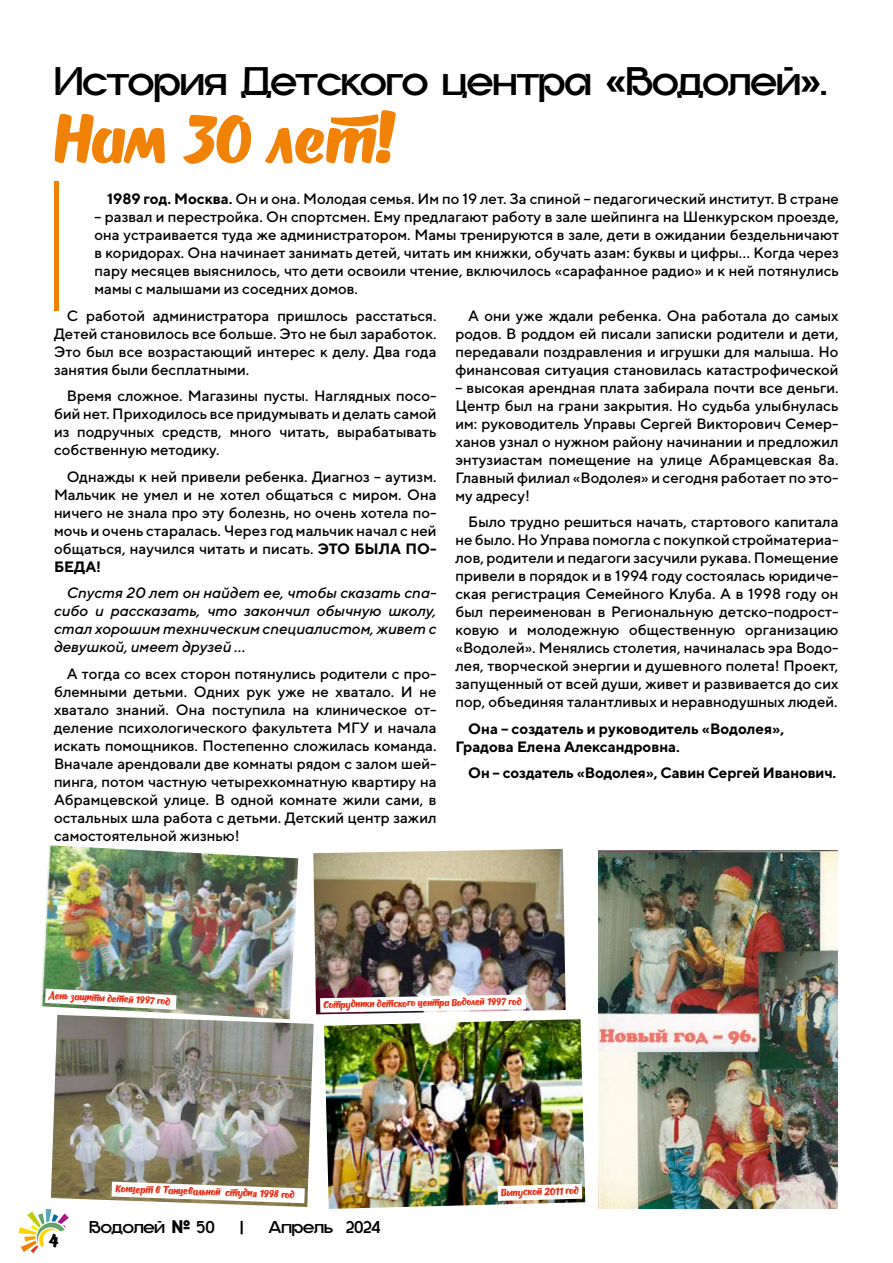
<style>
.page{position:relative;width:893px;height:1263px;background:#fff}
.page>*{position:absolute;margin:0;border:0;box-sizing:border-box;transform-origin:0 0}
.t1{font:65.25px "OT Puppy";letter-spacing:-.01em;color:#f08208}
.t2{font:700 42px "Gropled";letter-spacing:-.01em;color:#000}
.t3{font:700 18px "Gropled";letter-spacing:-.005em;color:#000}
.t4{font:18px "OT Puppy";color:#000}
.t5{font:500 15px/18px "TT Norms";color:#000;text-align:justify}
.t6{font:italic 500 15px/18px "TT Norms";color:#000;text-align:justify}
.t7{font:700 15px/18px "TT Norms";color:#000}
.t8{font:9.9px "OT Puppy";color:#e63018}
.t9{font:9.6px "OT Puppy";color:#e63018}
.s1{font-weight:700}
.s2{font-family:"Bender";font-weight:900}
</style>
<div class="page">
<div style="left:54px;top:181px;width:5px;height:129px;background:#f08208"></div>
<img style="left:599px;top:850px;width:238px;height:359px">
<img style="left:40px;top:845px;width:258px;height:170px">
<svg style="left:45px;top:988px;width:132px;height:22px"></svg>
<img style="left:313px;top:849px;width:253px;height:165px">
<svg style="left:320px;top:994px;width:206px;height:19px"></svg>
<img style="left:51px;top:1015px;width:263px;height:192px">
<svg style="left:111px;top:1181px;width:194px;height:22px"></svg>
<img style="left:324px;top:1019px;width:261px;height:190px">
<svg style="left:497px;top:1184px;width:85px;height:17px"></svg>
<svg style="left:19px;top:1209px;width:50px;height:44px"></svg>
<h2 class="t2" style="left:54px;top:60px;width:774px">История Детского центра «Водолей».</h2>
<h1 class="t1" style="left:54px;top:98px;width:341px">Нам 30 лет!</h1>
<p class="t5" style="left:107px;top:189px;width:733px"><span class="s1">1989 год. Москва.</span> Он и она. Молодая семья. Им по 19 лет. За спиной – педагогический институт. В стране</p>
<p class="t5" style="left:95px;top:207px;width:746px">– развал и перестройка. Он спортсмен. Ему предлагают работу в зале шейпинга на Шенкурском проезде, она устраивается туда же администратором. Мамы тренируются в зале, дети в ожидании бездельничают в коридорах. Она начинает занимать детей, читать им книжки, обучать азам: буквы и цифры… Когда через пару месяцев выяснилось, что дети освоили чтение, включилось «сарафанное радио» и к ней потянулись мамы с малышами из соседних домов.</p>
<p class="t5" style="left:54px;top:306px;width:384px;text-indent:13px">С работой администратора пришлось расстаться.<br>Детей становилось все больше. Это не был заработок.<br>Это был все возрастающий интерес к делу. Два года занятия были бесплатными.</p>
<p class="t5" style="left:54px;top:386px;width:384px;text-indent:13px">Время сложное. Магазины пусты. Наглядных посо&shy;бий нет. Приходилось все придумывать и делать самой из подручных средств, много читать, вырабатывать собственную методику.</p>
<p class="t5" style="left:54px;top:467px;width:384px;text-indent:13px">Однажды к ней привели ребенка. Диагноз – аутизм.<br>Мальчик не умел и не хотел общаться с миром. Она ничего не знала про эту болезнь, но очень хотела по&shy;мочь и очень старалась. Через год мальчик начал с ней общаться, научился читать и писать. <span class="s1">ЭТО БЫЛА ПО-БЕДА!</span></p>
<p class="t6" style="left:54px;top:583px;width:384px;text-indent:13px">Спустя 20 лет он найдет ее, чтобы сказать спа&shy;сибо и рассказать, что закончил обычную школу, стал хорошим техническим специалистом, живет с девушкой, имеет друзей …</p>
<p class="t5" style="left:54px;top:664px;width:384px;text-indent:13px">А тогда со всех сторон потянулись родители с про&shy;блемными детьми. Одних рук уже не хватало. И не хватало знаний. Она поступила на клиническое от&shy;деление психологического факультета МГУ и начала искать помощников. Постепенно сложилась команда.<br>Вначале арендовали две комнаты рядом с залом шей&shy;пинга, потом частную четырехкомнатную квартиру на Абрамцевской улице. В одной комнате жили сами, в остальных шла работа с детьми. Детский центр зажил самостоятельной жизнью!</p>
<p class="t5" style="left:455px;top:306px;width:385px;text-indent:13px">А они уже ждали ребенка. Она работала до самых родов. В роддом ей писали записки родители и дети, передавали поздравления и игрушки для малыша. Но финансовая ситуация становилась катастрофической</p>
<p class="t5" style="left:455px;top:378px;width:385px">– высокая арендная плата забирала почти все деньги.<br>Центр был на грани закрытия. Но судьба улыбнулась им: руководитель Управы Сергей Викторович Семер&shy;ханов узнал о нужном району начинании и предложил энтузиастам помещение на улице Абрамцевская 8а.<br>Главный филиал «Водолея» и сегодня работает по это&shy;му адресу!</p>
<p class="t5" style="left:455px;top:512px;width:385px;text-indent:13px">Было трудно решиться начать, стартового капитала не было. Но Управа помогла с покупкой стройматериа&shy;лов, родители и педагоги засучили рукава. Помещение привели в порядок и в 1994 году состоялась юридиче&shy;ская регистрация Семейного Клуба. А в 1998 году он был переименован в Региональную детско-подрост&shy;ковую и молодежную общественную организацию «Водолей». Менялись столетия, начиналась эра Водо&shy;лея, творческой энергии и душевного полета! Проект, запущенный от всей души, живет и развивается до сих пор, объединяя талантливых и неравнодушных людей.</p>
<p class="t7" style="left:455px;top:719px;width:330px;text-indent:13px">Она – создатель и руководитель «Водолея»,<br>Градова Елена Александровна.</p>
<p class="t7" style="left:468px;top:763px;width:370px">Он – создатель «Водолея», Савин Сергей Иванович.</p>
<p class="t9" style="left:49px;top:989px;width:123px;rotate:3deg">День защиты детей 1997 год</p>
<p class="t9" style="left:323px;top:998px;width:200px;rotate:-1deg">Сотрудники детского центра Водолей 1997 год</p>
<p class="t4" style="left:48px;top:1229px;width:12px">4</p>
<p class="t8" style="left:116px;top:1182px;width:181px;rotate:2deg">Концерт в Танцевальной студия 1998 год</p>
<p class="t8" style="left:501px;top:1186px;width:79px;rotate:-2deg">Выпуской 2011 год</p>
<p class="t3" style="left:89px;top:1218px;width:127px">Водолей <span class="s2">№</span> 50</p>
<p class="t3" style="left:240px;top:1218px;width:5px">|</p>
<p class="t3" style="left:269px;top:1218px;width:113px">Апрель 2024</p>
</div>
